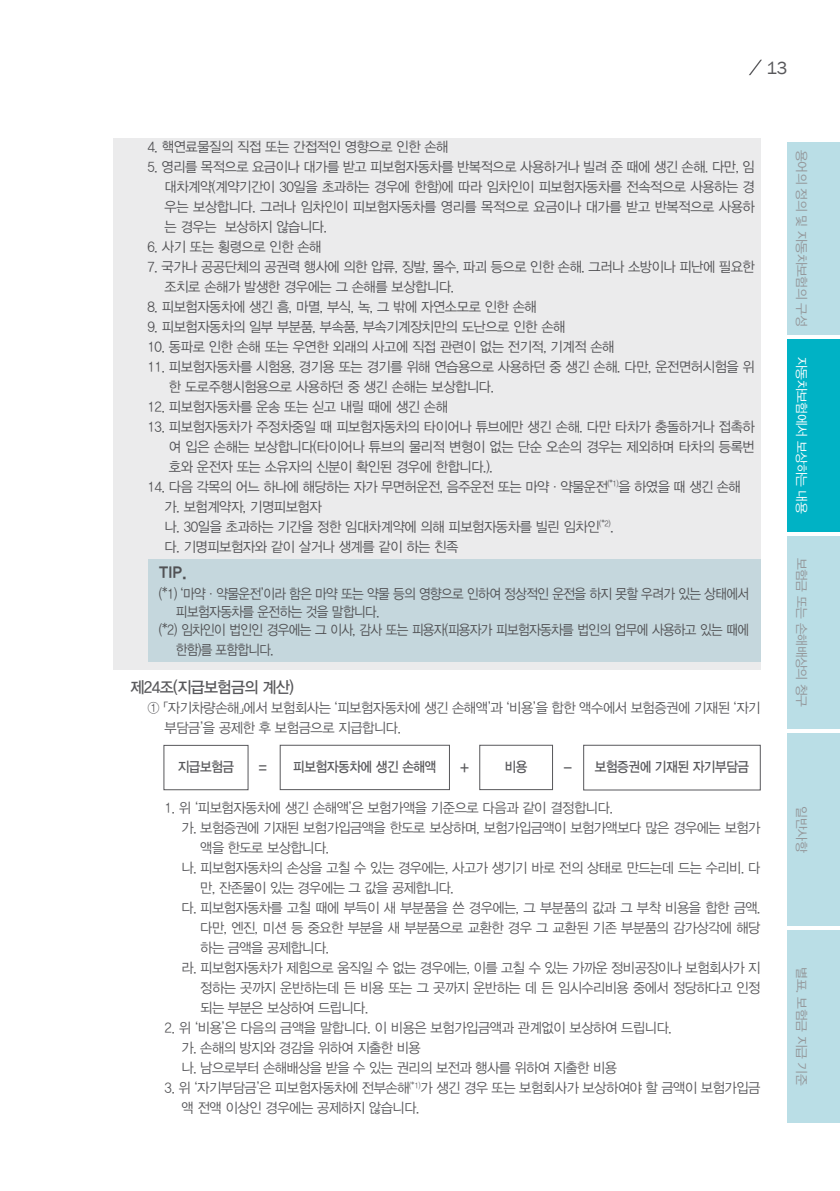
<style>
.page{position:relative;width:840px;height:1191px;background:#fff}
.page>*{position:absolute;margin:0;border:0;box-sizing:border-box;transform-origin:0 0}
.t1{font:18px "Franklin Gothic";color:#58585b}
.t2{font:16px "YDVYGO Std 33";letter-spacing:-.04em;color:#58585b;scale:.95 1}
.t3{font:16px "YDVYGO Std 25";color:#58585b;scale:.95 1}
.t4{font:14px/20px "YDVYGO Std 32";letter-spacing:-.03em;color:#58585b;scale:.95 1}
.t5{font:14px "YDVYGO Std 32";letter-spacing:-.03em;color:#58585b;scale:.9 1}
.t6{font:14px "YDVYGO Std 32";letter-spacing:-.05em;color:#58585b;scale:.9 1}
.t7{font:14px "YDVYGO Std 33";letter-spacing:-.03em;color:#58585b;scale:.9 1}
.t8{font:12.8px "YDVYGO Std 12";letter-spacing:-.03em;color:#939598}
.t9{font:12.8px "YDVYGO Std 12";letter-spacing:-.03em;color:#fff}
</style>
<div class="page">
<div style="left:787px;top:142px;width:52px;height:192px;background:#badee6"></div>
<div style="left:787px;top:339px;width:52px;height:192px;background:#00b2c5"></div>
<div style="left:787px;top:536px;width:52px;height:193px;background:#badee6"></div>
<div style="left:787px;top:733px;width:52px;height:193px;background:#badee6"></div>
<div style="left:787px;top:930px;width:52px;height:193px;background:#badee6"></div>
<svg style="left:749px;top:60px;width:12px;height:15px"></svg>
<div style="left:163px;top:745px;width:85px;height:45px;border:1px solid #58585b"></div>
<div style="left:479px;top:745px;width:73px;height:45px;border:1px solid #58585b"></div>
<div style="left:583px;top:745px;width:177px;height:45px;border:1px solid #58585b"></div>
<div style="left:280px;top:745px;width:169px;height:45px;border:1px solid #58585b"></div>
<svg style="left:113px;top:138px;width:647px;height:531px;background:#e4e7e9"></svg>
<p class="t1" style="left:766px;top:57px;width:22px">13</p>
<p class="t4" style="left:147px;top:137px;width:318px">4. 핵연료물질의 직접 또는 간접적인 영향으로 인한 손해</p>
<p class="t4" style="left:164px;top:157px;width:622px;text-align:justify;text-indent:-17px">5. 영리를 목적으로 요금이나 대가를 받고 피보험자동차를 반복적으로 사용하거나 빌려 준 때에 생긴 손해. 다만, 임 대차계약(계약기간이 30일을 초과하는 경우에 한함)에 따라 임차인이 피보험자동차를 전속적으로 사용하는 경 우는 보상합니다. 그러나 임차인이 피보험자동차를 영리를 목적으로 요금이나 대가를 받고 반복적으로 사용하 는 경우는 보상하지 않습니다.</p>
<p class="t4" style="left:147px;top:237px;width:184px">6. 사기 또는 횡령으로 인한 손해</p>
<p class="t4" style="left:164px;top:257px;width:622px;text-indent:-17px">7. 국가나 공공단체의 공권력 행사에 의한 압류, 징발, 몰수, 파괴 등으로 인한 손해. 그러나 소방이나 피난에 필요한 조치로 손해가 발생한 경우에는 그 손해를 보상합니다.</p>
<p class="t4" style="left:147px;top:297px;width:411px">8. 피보험자동차에 생긴 흠, 마멸, 부식, 녹, 그 밖에 자연소모로 인한 손해</p>
<p class="t4" style="left:147px;top:317px;width:441px">9. 피보험자동차의 일부 부분품, 부속품, 부속기계장치만의 도난으로 인한 손해</p>
<p class="t4" style="left:147px;top:337px;width:493px">10. 동파로 인한 손해 또는 우연한 외래의 사고에 직접 관련이 없는 전기적, 기계적 손해</p>
<p class="t4" style="left:169px;top:357px;width:618px;text-indent:-21px">11. 피보험자동차를 시험용, 경기용 또는 경기를 위해 연습용으로 사용하던 중 생긴 손해. 다만, 운전면허시험을 위 한 도로주행시험용으로 사용하던 중 생긴 손해는 보상합니다.</p>
<p class="t4" style="left:147px;top:397px;width:317px">12. 피보험자동차를 운송 또는 싣고 내릴 때에 생긴 손해</p>
<p class="t4" style="left:169px;top:417px;width:618px;text-align:justify;text-indent:-21px">13. 피보험자동차가 주정차중일 때 피보험자동차의 타이어나 튜브에만 생긴 손해. 다만 타차가 충돌하거나 접촉하 여 입은 손해는 보상합니다(타이어나 튜브의 물리적 변형이 없는 단순 오손의 경우는 제외하며 타차의 등록번 호와 운전자 또는 소유자의 신분이 확인된 경우에 한합니다.).</p>
<p class="t4" style="left:164px;top:477px;width:607px;text-indent:-17px">14. 다음 각목의 어느 하나에 해당하는 자가 무면허운전, 음주운전 또는 마약·약물운전<sup>(*1)</sup>을 하였을 때 생긴 손해 가. 보험계약자, 기명피보험자<br>나. 30일을 초과하는 기간을 정한 임대차계약에 의해 피보험자동차를 빌린 임차인<sup>(*2)</sup>.<br>다. 기명피보험자와 같이 살거나 생계를 같이 하는 친족</p>
<p class="t3" style="left:159px;top:565px;width:31px">TIP.</p>
<p class="t5" style="left:159px;top:587px;width:657px">(*1) ‘마약·약물운전’이라 함은 마약 또는 약물 등의 영향으로 인하여 정상적인 운전을 하지 못할 우려가 있는 상태에서</p>
<p class="t5" style="left:176px;top:605px;width:228px">피보험자동차를 운전하는 것을 말합니다.</p>
<p class="t6" style="left:159px;top:623px;width:657px">(*2) 임차인이 법인인 경우에는 그 이사, 감사 또는 피용자(피용자가 피보험자동차를 법인의 업무에 사용하고 있는 때에</p>
<p class="t5" style="left:176px;top:643px;width:110px">한함)를 포함합니다.</p>
<p class="t2" style="left:130px;top:679px;width:174px">제24조(지급보험금의 계산)</p>
<p class="t4" style="left:164px;top:698px;width:628px;text-indent:-17px">① 「자기차량손해」에서 보험회사는 ‘피보험자동차에 생긴 손해액’과 ‘비용’을 합한 액수에서 보험증권에 기재된 ‘자기 부담금’을 공제한 후 보험금으로 지급합니다.</p>
<p class="t7" style="left:178px;top:759px;width:64px">지급보험금</p>
<p class="t7" style="left:258px;top:760px;width:10px">=</p>
<p class="t7" style="left:293px;top:759px;width:160px">피보험자동차에 생긴 손해액</p>
<p class="t7" style="left:460px;top:760px;width:11px">+</p>
<p class="t7" style="left:504px;top:759px;width:27px">비용</p>
<p class="t7" style="left:563px;top:759px;width:207px">- 보험증권에 기재된 자기부담금</p>
<p class="t4" style="left:164px;top:798px;width:473px">1. 위 ‘피보험자동차에 생긴 손해액’은 보험가액을 기준으로 다음과 같이 결정합니다.</p>
<p class="t4" style="left:181px;top:818px;width:610px">가. 보험증권에 기재된 보험가입금액을 한도로 보상하며, 보험가입금액이 보험가액보다 많은 경우에는 보험가</p>
<p class="t4" style="left:200px;top:838px;width:137px">액을 한도로 보상합니다.</p>
<p class="t4" style="left:181px;top:858px;width:610px">나. 피보험자동차의 손상을 고칠 수 있는 경우에는, 사고가 생기기 바로 전의 상태로 만드는데 드는 수리비. 다</p>
<p class="t4" style="left:200px;top:878px;width:268px">만, 잔존물이 있는 경우에는 그 값을 공제합니다.</p>
<p class="t4" style="left:181px;top:898px;width:610px">다. 피보험자동차를 고칠 때에 부득이 새 부분품을 쓴 경우에는, 그 부분품의 값과 그 부착 비용을 합한 금액.</p>
<p class="t4" style="left:200px;top:918px;width:591px">다만, 엔진, 미션 등 중요한 부분을 새 부분품으로 교환한 경우 그 교환된 기존 부분품의 감가상각에 해당</p>
<p class="t4" style="left:200px;top:938px;width:137px">하는 금액을 공제합니다.</p>
<p class="t4" style="left:181px;top:958px;width:610px">라. 피보험자동차가 제힘으로 움직일 수 없는 경우에는, 이를 고칠 수 있는 가까운 정비공장이나 보험회사가 지</p>
<p class="t4" style="left:200px;top:978px;width:591px">정하는 곳까지 운반하는데 든 비용 또는 그 곳까지 운반하는 데 든 임시수리비용 중에서 정당하다고 인정</p>
<p class="t4" style="left:200px;top:998px;width:178px">되는 부분은 보상하여 드립니다.</p>
<p class="t4" style="left:181px;top:1018px;width:517px;text-indent:-17px">2. 위 ‘비용’은 다음의 금액을 말합니다. 이 비용은 보험가입금액과 관계없이 보상하여 드립니다. 가. 손해의 방지와 경감을 위하여 지출한 비용<br>나. 남으로부터 손해배상을 받을 수 있는 권리의 보전과 행사를 위하여 지출한 비용</p>
<p class="t4" style="left:181px;top:1078px;width:610px;text-indent:-17px">3. 위 ‘자기부담금’은 피보험자동차에 전부손해<sup>(*1)</sup>가 생긴 경우 또는 보험회사가 보상하여야 할 금액이 보험가입금 액 전액 이상인 경우에는 공제하지 않습니다.</p>
<p class="t8" style="left:807px;top:150px;width:178px;rotate:90deg">용어의 정의 및 자동차보험의 구성</p>
<p class="t9" style="left:807px;top:357px;width:158px;rotate:90deg">자동차보험에서 보상하는 내용</p>
<p class="t8" style="left:807px;top:557px;width:151px;rotate:90deg">보험금 또는 손해배상의 청구</p>
<p class="t8" style="left:807px;top:806px;width:47px;rotate:90deg">일반사항</p>
<p class="t8" style="left:807px;top:967px;width:120px;rotate:90deg">별표. 보험금 지급 기준</p>
</div>
